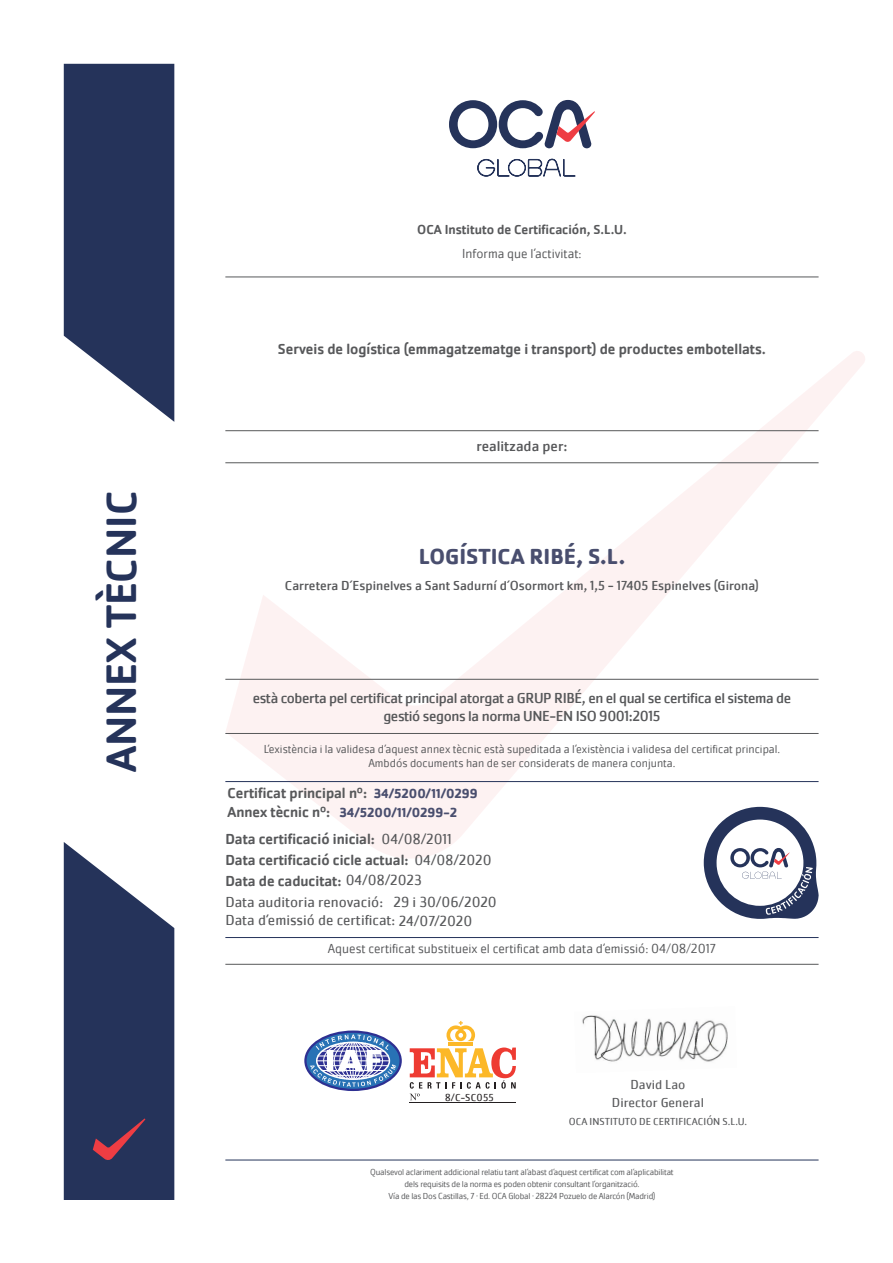
<style>
.page{position:relative;width:893px;height:1263px;background:#fff}
.page>*{position:absolute;margin:0;border:0;box-sizing:border-box;transform-origin:0 0}
.t1{font:500 43.95px "Cachet Pro";color:#25335a}
.t2{font:700 22.5px "Cachet Pro";color:#494e6e}
.t3{font:500 15px "Cachet Pro";color:#57585a}
.t4{font:15px "Cachet Pro";letter-spacing:-.025em;color:#57585a}
.t5{font:15px "Cachet Pro";color:#57585a}
.t6{font:15px "Cachet Pro";color:#57585a}
.t7{font:300 13.5px "Cachet Pro";color:#57585a}
.t8{font:13.5px "Cachet Pro";color:#57585a}
.t9{font:500 13.5px "Cachet Pro";color:#57585a}
.t10{font:700 13.5px "Cachet Pro";letter-spacing:-.005em;color:#494e6e}
.t11{font:13.5px "Cachet Pro";color:#57585a}
.t12{font:300 12px "Cachet Pro";color:#57585a}
.t13{font:10.5px "Cachet Pro";color:#57585a}
.t14{font:10.5px "Cachet Pro";letter-spacing:.025em;color:#231f20}
.t15{font:300 9px "Cachet Pro";letter-spacing:-.02em;color:#57585a}
.s1{font-weight:400}
</style>
<div class="page">
<svg style="left:225px;top:351px;width:640px;height:509px"></svg>
<svg style="left:64px;top:64px;width:110px;height:358px;background:#3f4b6d"></svg>
<svg style="left:449px;top:100px;width:146px;height:48px"></svg>
<svg style="left:477px;top:159px;width:99px;height:18px"></svg>
<svg style="left:64px;top:842px;width:110px;height:358px;background:#414b6d"></svg>
<hr style="left:225px;top:1160px;width:594px;height:1px;background:#25335a">
<svg style="left:704px;top:807px;width:115px;height:112px"></svg>
<hr style="left:225px;top:733px;width:594px;height:1px;background:#57585a">
<hr style="left:225px;top:679px;width:594px;height:1px;background:#57585a">
<hr style="left:225px;top:462px;width:594px;height:1px;background:#57585a">
<hr style="left:225px;top:430px;width:594px;height:1px;background:#57585a">
<hr style="left:225px;top:277px;width:594px;height:1px;background:#57585a">
<hr style="left:225px;top:781px;width:594px;height:1px;background:#25335a">
<hr style="left:449px;top:1042px;width:24px;height:4px;background:#fcb828">
<svg style="left:446px;top:1021px;width:29px;height:20px"></svg>
<hr style="left:410px;top:1102px;width:106px;height:1px;background:#231f20">
<svg style="left:410px;top:1047px;width:106px;height:53px"></svg>
<svg style="left:305px;top:1032px;width:96px;height:58px"></svg>
<div style="left:304px;top:1030px;width:98px;height:61px;border:2px solid #2e3092;border-radius:50%"></div>
<svg style="left:310px;top:1034px;width:86px;height:53px"></svg>
<img style="left:582px;top:1015px;width:146px;height:47px">
<hr style="left:225px;top:964px;width:594px;height:1px;background:#57585a">
<hr style="left:225px;top:937px;width:594px;height:1px;background:#25335a">
<p class="t1" style="left:96px;top:772px;width:283px;rotate:-90deg">ANNEX TÈCNIC</p>
<p class="t9" style="left:417px;top:222px;width:211px">OCA Instituto de Certificación, S.L.U.</p>
<p class="t7" style="left:462px;top:245px;width:121px">Informa que l’activitat:</p>
<p class="t3" style="left:278px;top:340px;width:489px">Serveis de logística (emmagatzematge i transport) de productes embotellats.</p>
<p class="t6" style="left:476px;top:437px;width:92px">realitzada per:</p>
<p class="t2" style="left:419px;top:543px;width:208px">LOGÍSTICA RIBÉ, S.L.</p>
<p class="t8" style="left:285px;top:577px;width:475px">Carretera D´Espinelves a Sant Sadurní d´Osormort km, 1,5 - 17405 Espinelves (Girona)</p>
<p class="t4" style="left:253px;top:689px;width:540px">està coberta pel certificat principal atorgat a GRUP RIBÉ, en el qual se certifica el sistema de</p>
<p class="t4" style="left:383px;top:707px;width:279px">gestió segons la norma UNE-EN ISO 9001:2015</p>
<p class="t12" style="left:264px;top:742px;width:518px">L’existència i la validesa d’aquest annex tècnic està supeditada a l’existència i validesa del certificat principal.</p>
<p class="t12" style="left:368px;top:756px;width:309px">Ambdós documents han de ser considerats de manera conjunta.</p>
<p class="t3" style="left:227px;top:784px;width:141px">Certificat principal nº:</p>
<p class="t3" style="left:227px;top:803px;width:104px">Annex tècnic nº:</p>
<p class="t10" style="left:374px;top:785px;width:105px">34/5200/11/0299</p>
<p class="t10" style="left:339px;top:804px;width:119px">34/5200/11/0299-2</p>
<p class="t3" style="left:225px;top:830px;width:228px">Data certificació inicial: <span class="s1">04/08/2011</span></p>
<p class="t3" style="left:225px;top:851px;width:268px">Data certificació cicle actual: <span class="s1">04/08/2020</span></p>
<p class="t3" style="left:225px;top:872px;width:198px">Data de caducitat: <span class="s1">04/08/2023</span></p>
<p class="t5" style="left:394px;top:893px;width:105px">29 i 30/06/2020</p>
<p class="t5" style="left:225px;top:911px;width:248px">Data d’emissió de certificat: 24/07/2020</p>
<p class="t5" style="left:225px;top:893px;width:159px">Data auditoria renovació:</p>
<p class="t7" style="left:328px;top:941px;width:390px">Aquest certificat substitueix el certificat amb data d’emissió: 04/08/2017</p>
<p class="t14" style="left:445px;top:1091px;width:50px">8/C-SC055</p>
<p class="t11" style="left:630px;top:1076px;width:56px">David Lao</p>
<p class="t13" style="left:569px;top:1115px;width:180px">OCA INSTITUTO DE CERTIFICACIÓN S.L.U.</p>
<p class="t11" style="left:612px;top:1094px;width:93px">Director General</p>
<p class="t15" style="left:370px;top:1166px;width:305px">Qualsevol aclariment addicional relatiu tant al’abast d’aquest certificat com al’aplicabilitat</p>
<p class="t15" style="left:404px;top:1178px;width:236px">dels requisits de la norma es poden obtenir consultant l’organització.</p>
<p class="t15" style="left:388px;top:1190px;width:268px">Vía de las Dos Castillas, 7 · Ed. OCA Global · 28224 Pozuelo de Alarcón (Madrid)</p>
</div>
